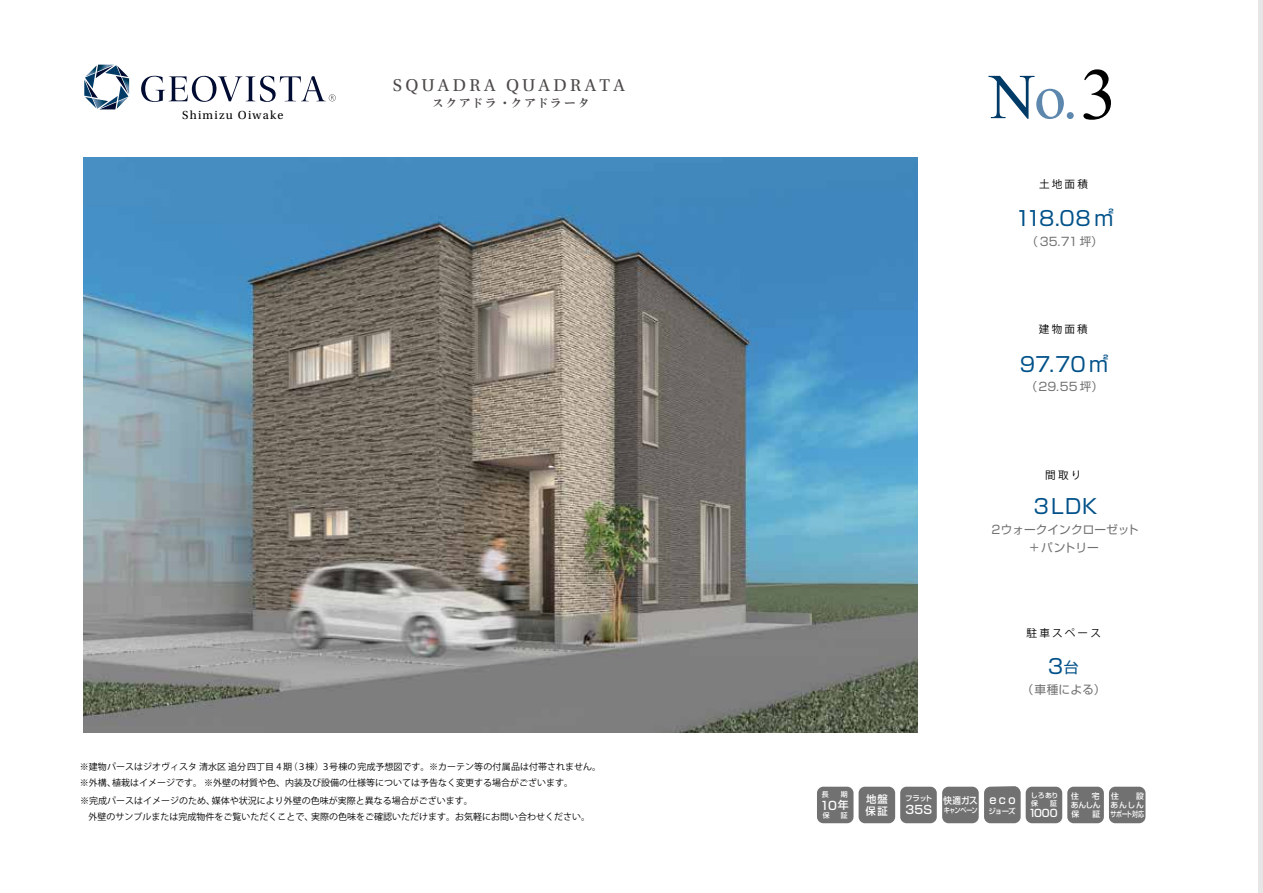
<style>
.page{position:relative;width:1263px;height:893px;background:#fff}
.page>*{position:absolute;margin:0;border:0;box-sizing:border-box;transform-origin:0 0}
.t1{font:63.9px "Times New Roman";color:#5e87ae}
.t2{font:20.25px "Shin Go Pro";color:#005189}
.t3{font:18px "Utopia Std";letter-spacing:.19em;color:#4c4948}
.t4{font:12.3px "Utopia Std";letter-spacing:.1em;color:#000}
.t5{font:11.7px/18px "Shin Go Pro";color:#727171;text-align:center}
.t6{font:500 11.7px "Shin Go Pro";color:#fff}
.t7{font:500 11.55px "Shin Go Pro";color:#fff}
.t8{font:11.25px "HGP Mincho E";letter-spacing:.36em;color:#4c4948}
.t9{font:500 11.25px "Shin Go Pro";color:#fff}
.t10{font:10.65px "Koz Go Pr 6 N";letter-spacing:.2em;color:#000}
.t11{font:500 10.35px/12px "Shin Go Pro";letter-spacing:.015em;color:#fff}
.t12{font:500 9.45px "Shin Go Pro";color:#fff;scale:.91 1}
.t13{font:9px/15.8px "Koz Go Pr 6 N";color:#000}
.t14{font:500 7.8px/9.3px "Shin Go Pro";letter-spacing:-.025em;color:#fff}
.t15{font:500 7.35px "Shin Go Pro";letter-spacing:-.105em;color:#fff}
.t16{font:500 7.35px "Shin Go Pro";letter-spacing:-.105em;color:#fff;scale:.83 1}
.t17{font:500 6.9px/8.2px "Shin Go Pro";color:#fff}
.s1{color:#003b68}
.s2{font-size:73.2px;color:#000}
.s3{font-size:14.85px}
.s4{font-size:10.95px}
</style>
<div class="page">
<div style="left:1258px;top:0;width:5px;height:893px;background:#e6e6e6"></div>
<svg style="left:84px;top:65px;width:45px;height:44px"></svg>
<svg style="left:141px;top:76px;width:195px;height:26px"></svg>
<img style="left:84px;top:158px;width:833px;height:575px">
<div style="left:817px;top:787px;width:36px;height:36px;background:#727171;border-radius:6px"></div>
<div style="left:858px;top:787px;width:37px;height:36px;background:#727171;border-radius:6px"></div>
<div style="left:900px;top:787px;width:37px;height:36px;background:#727171;border-radius:6px"></div>
<div style="left:942px;top:787px;width:37px;height:36px;background:#727171;border-radius:6px"></div>
<svg style="left:984px;top:786px;width:37px;height:37px"></svg>
<div style="left:1026px;top:787px;width:36px;height:36px;background:#727171;border-radius:6px"></div>
<div style="left:1067px;top:787px;width:37px;height:36px;background:#727171;border-radius:6px"></div>
<div style="left:1109px;top:787px;width:36px;height:36px;background:#727171;border-radius:6px"></div>
<h3 class="t3" style="left:393px;top:75px;width:234px">SQUADRA QUADRATA</h3>
<h3 class="t4" style="left:182px;top:109px;width:103px">Shimizu Oiwake</h3>
<p class="t8" style="left:433px;top:98px;width:156px">スクアドラ ・クアドラータ</p>
<p class="t13" style="left:80px;top:759px;width:522px">※建物パースはジオヴィスタ 清水区 追分四丁目 4 期（３棟）３号棟の完成予想図です。※カーテン等の付属品は付帯されません。※外構、植栽はイメージです。 ※外壁の材質や色、内装及び設備の仕様等については予告なく変更する場合がございます。</p>
<p class="t13" style="left:89px;top:793px;width:503px;text-indent:-8px">※完成パースはイメージのため、媒体や状況により外壁の色味が実際と異なる場合がございます。<br>外壁のサンプルまたは完成物件をご覧いただくことで、実際の色味をご確認いただけます。お気軽にお問い合わせください。</p>
<h1 class="t1" style="left:989px;top:52px;width:129px"><span class="s1">N</span>o.<span class="s2">3</span></h1>
<p class="t10" style="left:1039px;top:178px;width:50px">土地面積</p>
<h2 class="t2" style="left:1015px;top:202px;width:100px">118.08㎡</h2>
<p class="t5" style="left:1026px;top:231px;width:78px">（35.71 坪）</p>
<p class="t10" style="left:1039px;top:323px;width:50px">建物面積</p>
<h2 class="t2" style="left:1020px;top:347px;width:90px">97.70㎡</h2>
<p class="t5" style="left:1026px;top:376px;width:79px">（29.55 坪）</p>
<p class="t10" style="left:1045px;top:469px;width:38px">間取り</p>
<h2 class="t2" style="left:1031px;top:490px;width:68px">３LDK</h2>
<p class="t5" style="left:990px;top:519px;width:150px">２ウォークインクローゼット+ パントリー</p>
<p class="t10" style="left:1026px;top:627px;width:76px">駐車スペース</p>
<h2 class="t2" style="left:1045px;top:650px;width:35px">３<span class="s3">台</span></h2>
<p class="t5" style="left:1022px;top:679px;width:85px">（車種による）</p>
<p class="t17" style="left:822px;top:790px;width:8px">長</p>
<p class="t17" style="left:841px;top:790px;width:8px">期</p>
<p class="t6" style="left:820px;top:795px;width:30px">10<span class="s4">年</span></p>
<p class="t17" style="left:823px;top:810px;width:8px">保</p>
<p class="t17" style="left:841px;top:810px;width:8px">証</p>
<p class="t11" style="left:865px;top:792px;width:24px">地盤保証</p>
<p class="t15" style="left:905px;top:792px;width:28px">フラット</p>
<p class="t7" style="left:905px;top:800px;width:28px">35S</p>
<p class="t12" style="left:943px;top:793px;width:39px">快適ガス</p>
<p class="t16" style="left:944px;top:804px;width:42px">キャンペーン</p>
<p class="t9" style="left:989px;top:790px;width:28px">eco</p>
<p class="t15" style="left:988px;top:805px;width:28px">ジョーズ</p>
<p class="t17" style="left:1031px;top:790px;width:29px">しろあり保　 証</p>
<p class="t11" style="left:1028px;top:806px;width:31px">1000</p>
<p class="t14" style="left:1071px;top:790px;width:9px">住</p>
<p class="t14" style="left:1071px;top:790px;width:31px;text-indent:21px">宅あんしん保　証</p>
<p class="t14" style="left:1111px;top:790px;width:9px">住</p>
<p class="t14" style="left:1110px;top:790px;width:35px;text-align:justify;text-indent:26px">設あんしんサポート対応</p>
</div>
